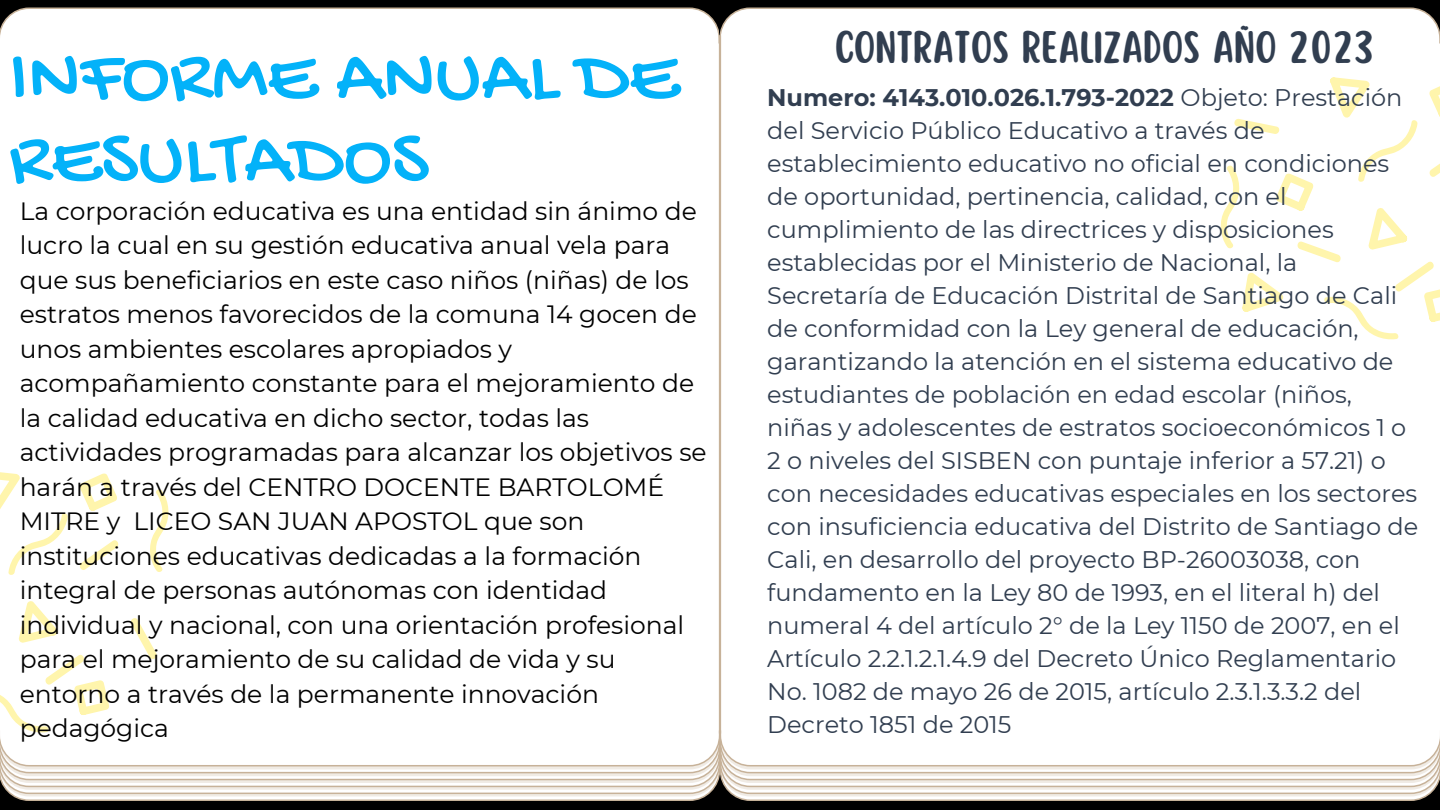
<style>
.page{position:relative;width:1440px;height:810px;background:#fff}
.page>*{position:absolute;margin:0;border:0;box-sizing:border-box;transform-origin:0 0}
.t1{font:80px/82.5px "Gochi Hand";color:#03b2f9}
.t2{font:40px "Scripter";color:#313e50}
.t3{font:25px/34.5px "Montserrat";color:#000}
.t4{font:24px/33px "Montserrat";color:#313e50}
.s1{font-weight:700}
</style>
<div class="page">
<div style="left:720px;top:733px;width:720px;height:77px;background:#000"></div>
<div style="left:0;top:733px;width:720px;height:77px;background:#000"></div>
<svg style="left:1221px;top:77px;width:219px;height:262px"></svg>
<svg style="left:79px;top:473px;width:38px;height:38px"></svg>
<svg style="left:80px;top:540px;width:39px;height:30px"></svg>
<svg style="left:150px;top:489px;width:19px;height:83px"></svg>
<svg style="left:0;top:472px;width:68px;height:103px"></svg>
<svg style="left:0;top:600px;width:1440px;height:201px"></svg>
<div style="left:0;top:0;width:720px;height:43px;background:#000"></div>
<div style="left:719px;top:0;width:721px;height:43px;background:#000"></div>
<div style="left:0;top:8px;width:1440px;height:36px;background:#fff"></div>
<hr style="left:719px;top:35px;width:2px;height:699px;background:#c7b299">
<h1 class="t1" style="left:9px;top:41px;width:671px">INFORME ANUAL DE<br>RESULTADOS</h1>
<p class="t3" style="left:20px;top:194px;width:689px">La corporación educativa es una entidad sin ánimo de lucro la cual en su gestión educativa anual vela para que sus beneficiarios en este caso niños (niñas) de los estratos menos favorecidos de la comuna 14 gocen de unos ambientes escolares apropiados y acompañamiento constante para el mejoramiento de la calidad educativa en dicho sector, todas las actividades programadas para alcanzar los objetivos se harán a través del CENTRO DOCENTE BARTOLOMÉ MITRE y LICEO SAN JUAN APOSTOL que son instituciones educativas dedicadas a la formación integral de personas autónomas con identidad individual y nacional, con una orientación profesional para el mejoramiento de su calidad de vida y su entorno a través de la permanente innovación pedagógica</p>
<p class="t2" style="left:835px;top:27px;width:539px">CONTRATOS REALIZADOS AÑO 2023</p>
<h2 class="t4" style="left:767px;top:81px;width:652px"><span class="s1">Numero: 4143.010.026.1.793-2022</span> Objeto: Prestación del Servicio Público Educativo a través de establecimiento educativo no oficial en condiciones de oportunidad, pertinencia, calidad, con el cumplimiento de las directrices y disposiciones establecidas por el Ministerio de Nacional, la Secretaría de Educación Distrital de Santiago de Cali de conformidad con la Ley general de educación, garantizando la atención en el sistema educativo de estudiantes de población en edad escolar (niños, niñas y adolescentes de estratos socioeconómicos 1 o 2 o niveles del SISBEN con puntaje inferior a 57.21) o con necesidades educativas especiales en los sectores con insuficiencia educativa del Distrito de Santiago de Cali, en desarrollo del proyecto BP-26003038, con fundamento en la Ley 80 de 1993, en el literal h) del numeral 4 del artículo 2° de la Ley 1150 de 2007, en el Artículo 2.2.1.2.1.4.9 del Decreto Único Reglamentario No. 1082 de mayo 26 de 2015, artículo 2.3.1.3.3.2 del Decreto 1851 de 2015</h2>
</div>
